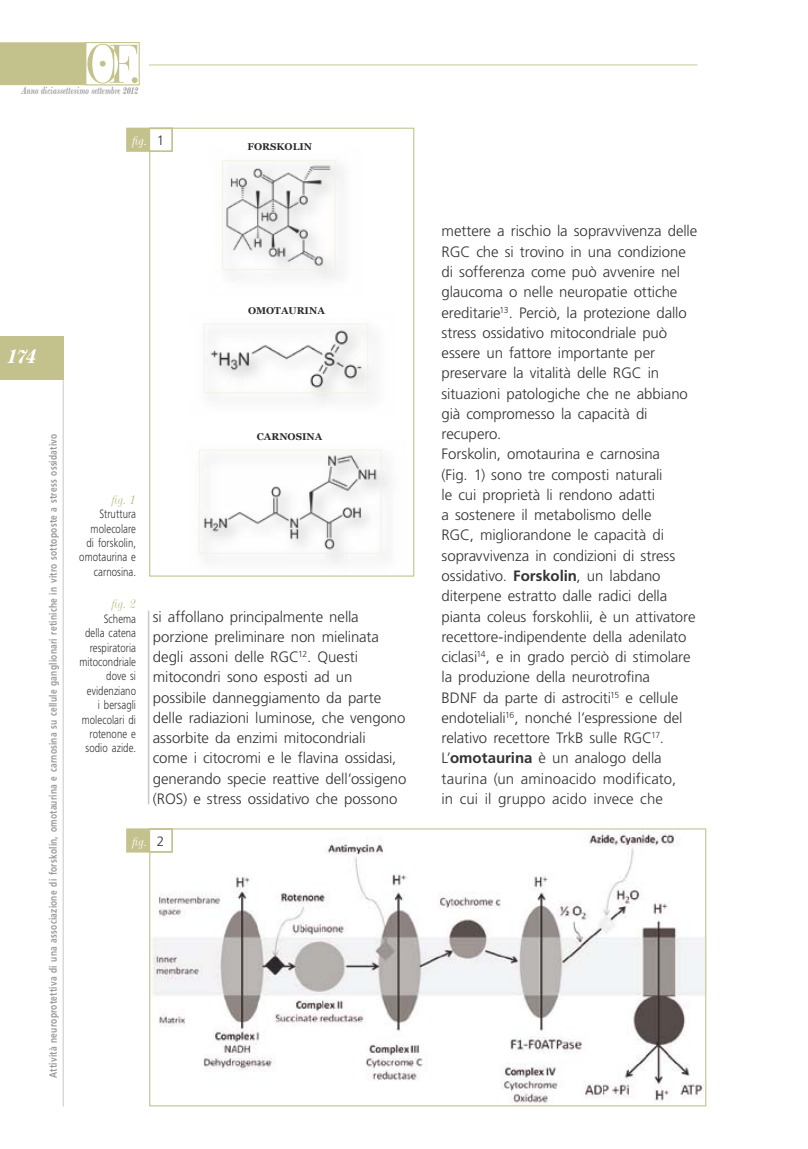
<style>
.page{position:relative;width:808px;height:1149px;background:#fff}
.page>*{position:absolute;margin:0;border:0;box-sizing:border-box;transform-origin:0 0}
.t1{font:italic 700 21px "Modern MT Std";color:#fff}
.t2{font:300 15px/20.2px "Frutiger LT Std";letter-spacing:-.005em;color:#323235}
.t3{font:italic condensed 13.5px "Modern MT Std";color:#c3c28c}
.t4{font:italic condensed 13.5px "Modern MT Std";color:#fff}
.t5{font:300 13.5px "Frutiger LT Std";color:#323235}
.t6{font:300 12px/14.4px "Frutiger LT Std";letter-spacing:.005em;color:#323235;text-align:right;scale:.8 1}
.t7{font:700 10.5px "Frutiger LT Std";letter-spacing:.025em;color:#9b9b9f;scale:.8 1}
.t8{font:italic 700 10.5px "Modern MT Std";letter-spacing:-.01em;color:#9b9b9f;scale:.75 1}
.t9{font:700 9.9px "Georgia";color:#2c2a2a}
.s1{font-weight:700}
</style>
<div class="page">
<hr style="left:63px;top:380px;width:1px;height:726px;background:#c5c7c9">
<div style="left:0;top:336px;width:64px;height:43px;background:#c3c28c"></div>
<hr style="left:149px;top:64px;width:548px;height:2px;background:#dbdbbb">
<svg style="left:0;top:42px;width:139px;height:43px"></svg>
<hr style="left:148px;top:610px;width:1px;height:194px;background:#c5c7c9">
<svg style="left:149px;top:127px;width:266px;height:450px"></svg>
<svg style="left:149px;top:828px;width:558px;height:278px"></svg>
<div style="left:126px;top:128px;width:47px;height:24px;background:#c3c28c;border:3px solid #c3c28c"></div>
<div style="left:126px;top:828px;width:47px;height:24px;background:#c3c28c;border:3px solid #c3c28c"></div>
<div style="left:149px;top:128px;width:24px;height:24px;background:#fff;border:2px solid #c3c28c"></div>
<div style="left:149px;top:828px;width:24px;height:24px;background:#fff;border:2px solid #c3c28c"></div>
<p class="t8" style="left:21px;top:84px;width:158px">Anno diciassettesimo settembre 2012</p>
<p class="t4" style="left:132px;top:133px;width:17px">fig.</p>
<p class="t5" style="left:157px;top:133px;width:9px">1</p>
<h1 class="t1" style="left:7px;top:344px;width:31px">174</h1>
<p class="t9" style="left:248px;top:140px;width:66px">FORSKOLIN</p>
<p class="t9" style="left:248px;top:304px;width:78px">OMOTAURINA</p>
<p class="t7" style="left:47px;top:1077px;width:806px;rotate:-90deg">Attività neuroprotettiva di una associazione di forskolin, omotaurina e carnosina su cellule ganglionari retiniche in vitro sottoposte a stress ossidativo</p>
<p class="t9" style="left:257px;top:429px;width:67px">CARNOSINA</p>
<p class="t3" style="left:111px;top:492px;width:26px">fig. 1</p>
<p class="t6" style="left:79px;top:507px;width:73px">Struttura molecolare<br>di forskolin, omotaurina e carnosina.</p>
<p class="t3" style="left:111px;top:596px;width:26px">fig. 2</p>
<p class="t6" style="left:79px;top:611px;width:72px">Schema<br>della catena respiratoria mitocondriale dove si evidenziano<br>i bersagli molecolari di rotenone e sodio azide.</p>
<p class="t2" style="left:153px;top:606px;width:255px">si affollano principalmente nella porzione preliminare non mielinata degli assoni delle RGC<sup>12</sup>. Questi mitocondri sono esposti ad un possibile danneggiamento da parte delle radiazioni luminose, che vengono assorbite da enzimi mitocondriali<br>come i citocromi e le flavina ossidasi, generando specie reattive dell’ossigeno (ROS) e stress ossidativo che possono</p>
<p class="t4" style="left:132px;top:833px;width:17px">fig.</p>
<p class="t5" style="left:157px;top:833px;width:9px">2</p>
<p class="t2" style="left:441px;top:221px;width:257px">mettere a rischio la sopravvivenza delle RGC che si trovino in una condizione di sofferenza come può avvenire nel glaucoma o nelle neuropatie ottiche ereditarie<sup>13</sup>. Perciò, la protezione dallo stress ossidativo mitocondriale può essere un fattore importante per preservare la vitalità delle RGC in situazioni patologiche che ne abbiano già compromesso la capacità di recupero.<br>Forskolin, omotaurina e carnosina<br>(Fig. 1) sono tre composti naturali<br>le cui proprietà li rendono adatti<br>a sostenere il metabolismo delle<br>RGC, migliorandone le capacità di sopravvivenza in condizioni di stress ossidativo. <span class="s1">Forskolin</span>, un labdano diterpene estratto dalle radici della pianta coleus forskohlii, è un attivatore recettore-indipendente della adenilato ciclasi<sup>14</sup>, e in grado perciò di stimolare la produzione della neurotrofina<br>BDNF da parte di astrociti<sup>15</sup> e cellule endoteliali<sup>16</sup>, nonché l’espressione del relativo recettore TrkB sulle RGC<sup>17</sup>.<br>L’<span class="s1">omotaurina</span> è un analogo della taurina (un aminoacido modificato,<br>in cui il gruppo acido invece che</p>
</div>
